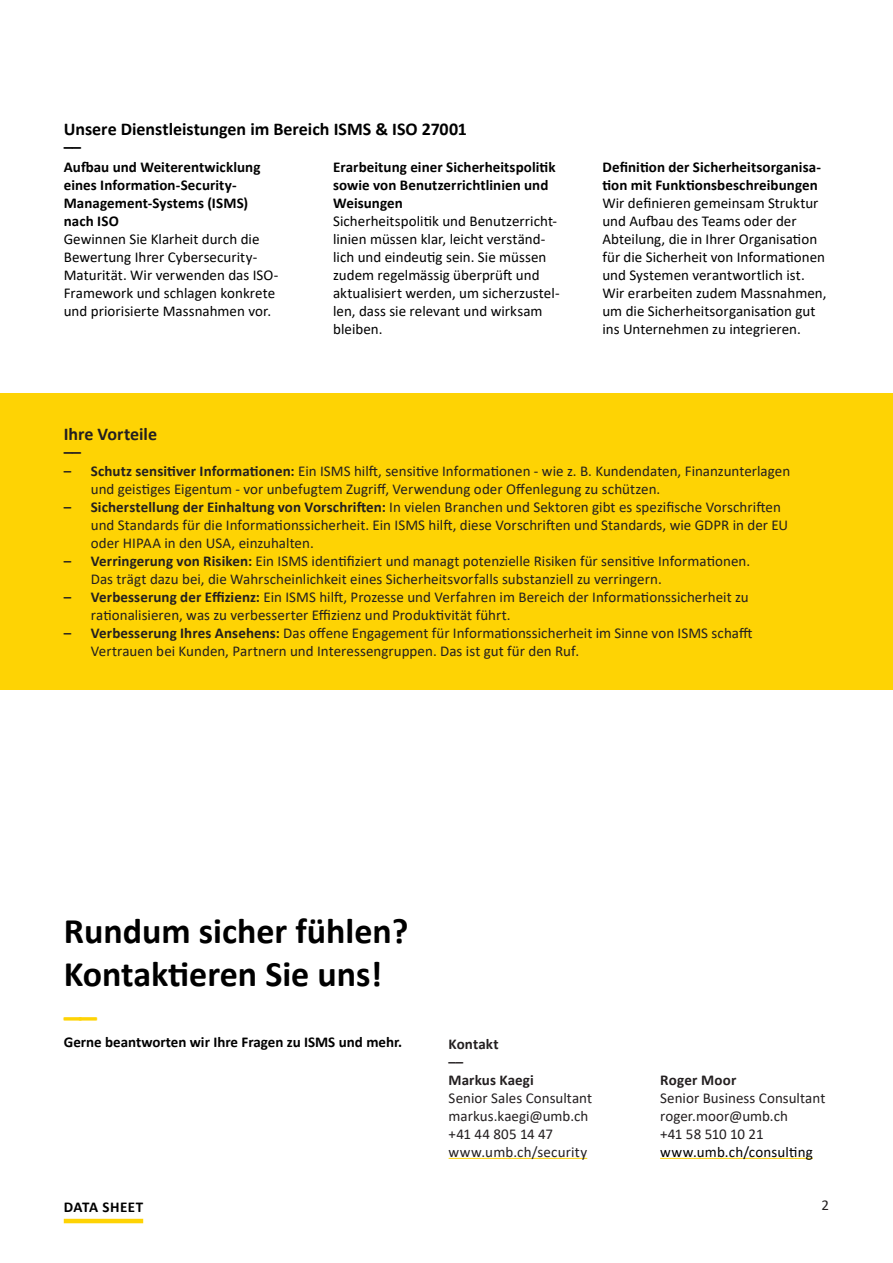
<style>
.page{position:relative;width:893px;height:1263px;background:#fff}
.page>*{position:absolute;margin:0;border:0;box-sizing:border-box;transform-origin:0 0}
.t1{font:700 36px/43.2px "Calibri";color:#000}
.t2{font:700 36px "Calibri";color:#fed304}
.t3{font:700 18px/18px "Calibri";color:#000}
.t4{font:700 18px/18px "Calibri";letter-spacing:-.005em;color:#231f20}
.t5{font:15px/18px "Calibri";color:#231f20}
.t6{font:15px/18px "Calibri";color:#000}
.t7{font:700 15px/18px "Calibri";letter-spacing:.005em;color:#000}
.t8{font:700 15px/18px "Calibri";letter-spacing:.01em;color:#231f20}
.t9{font:15px "Calibri";letter-spacing:.015em;color:#000001}
.t10{font:700 15px "Calibri";letter-spacing:.03em;color:#000}
.s1{font-weight:700}
</style>
<div class="page">
<hr style="left:64px;top:1219px;width:79px;height:4px;background:#fed304">
<hr style="left:660px;top:1158px;width:153px;height:1px;background:#fed304">
<div style="left:0;top:393px;width:893px;height:297px;background:#fed304"></div>
<hr style="left:449px;top:1158px;width:138px;height:1px;background:#fed304">
<p class="t3" style="left:64px;top:119px;width:405px">Unsere Dienstleistungen im Bereich ISMS &amp; ISO 27001 ––</p>
<p class="t7" style="left:64px;top:158px;width:198px">Aufbau und Weiterentwicklung eines Information-Security-<br>Management-Systems (ISMS) nach ISO</p>
<p class="t6" style="left:64px;top:230px;width:216px">Gewinnen Sie Klarheit durch die Bewertung Ihrer Cybersecurity-Maturität. Wir verwenden das ISO-Framework und schlagen konkrete und priorisierte Massnahmen vor.</p>
<p class="t7" style="left:333px;top:158px;width:224px">Erarbeitung einer Sicherheitspolitik sowie von Benutzerrichtlinien und<br>Weisungen</p>
<p class="t6" style="left:333px;top:212px;width:228px">Sicherheitspolitik und Benutzerricht&shy;linien müssen klar, leicht verständ&shy;lich und eindeutig sein. Sie müssen zudem regelmässig überprüft und aktualisiert werden, um sicherzustel&shy;len, dass sie relevant und wirksam bleiben.</p>
<p class="t7" style="left:602px;top:158px;width:220px">Definition der Sicherheitsorganisa&shy;tion mit Funktionsbeschreibungen</p>
<p class="t6" style="left:602px;top:194px;width:226px">Wir definieren gemeinsam Struktur und Aufbau des Teams oder der Abteilung, die in Ihrer Organisation für die Sicherheit von Informationen und Systemen verantwortlich ist.<br>Wir erarbeiten zudem Massnahmen, um die Sicherheitsorganisation gut ins Unternehmen zu integrieren.</p>
<p class="t4" style="left:64px;top:425px;width:95px">Ihre Vorteile ––</p>
<p class="t5" style="left:91px;top:462px;width:701px;text-indent:-27px"><span class="s1">– Schutz sensitiver Informationen:</span> Ein ISMS hilft, sensitive Informationen - wie z. B. Kundendaten, Finanzunterlagen und geistiges Eigentum - vor unbefugtem Zugriff, Verwendung oder Offenlegung zu schützen.</p>
<p class="t5" style="left:91px;top:498px;width:699px;text-indent:-27px"><span class="s1">– Sicherstellung der Einhaltung von Vorschriften:</span> In vielen Branchen und Sektoren gibt es spezifische Vorschriften und Standards für die Informationssicherheit. Ein ISMS hilft, diese Vorschriften und Standards, wie GDPR in der EU oder HIPAA in den USA, einzuhalten.</p>
<p class="t5" style="left:91px;top:552px;width:661px;text-indent:-27px"><span class="s1">– Verringerung von Risiken:</span> Ein ISMS identifiziert und managt potenzielle Risiken für sensitive Informationen.<br>Das trägt dazu bei, die Wahrscheinlichkeit eines Sicherheitsvorfalls substanziell zu verringern.</p>
<p class="t5" style="left:91px;top:588px;width:659px;text-indent:-27px"><span class="s1">– Verbesserung der Effizienz:</span> Ein ISMS hilft, Prozesse und Verfahren im Bereich der Informationssicherheit zu rationalisieren, was zu verbesserter Effizienz und Produktivität führt.</p>
<p class="t5" style="left:91px;top:624px;width:663px;text-indent:-27px"><span class="s1">– Verbesserung Ihres Ansehens:</span> Das offene Engagement für Informationssicherheit im Sinne von ISMS schafft<br>Vertrauen bei Kunden, Partnern und Interessengruppen. Das ist gut für den Ruf.</p>
<h1 class="t1" style="left:64px;top:909px;width:346px">Rundum sicher fühlen?<br>Kontaktieren Sie uns!</h1>
<h1 class="t2" style="left:64px;top:992px;width:35px">––</h1>
<p class="t7" style="left:64px;top:1033px;width:340px">Gerne beantworten wir Ihre Fragen zu ISMS und mehr.</p>
<p class="t8" style="left:449px;top:1034px;width:87px">Kontakt<br>––<br>Markus Kaegi</p>
<p class="t5" style="left:449px;top:1088px;width:145px">Senior Sales Consultant markus.kaegi@umb.ch +41 44 805 14 47 www.umb.ch/security</p>
<p class="t8" style="left:660px;top:1070px;width:78px">Roger Moor</p>
<p class="t5" style="left:660px;top:1088px;width:167px">Senior Business Consultant roger.moor@umb.ch<br>+41 58 510 10 21</p>
<p class="t9" style="left:660px;top:1141px;width:154px">www.umb.ch/consulting</p>
<p class="t10" style="left:64px;top:1196px;width:81px">DATA SHEET</p>
<p class="t5" style="left:822px;top:1196px;width:9px">2</p>
</div>
